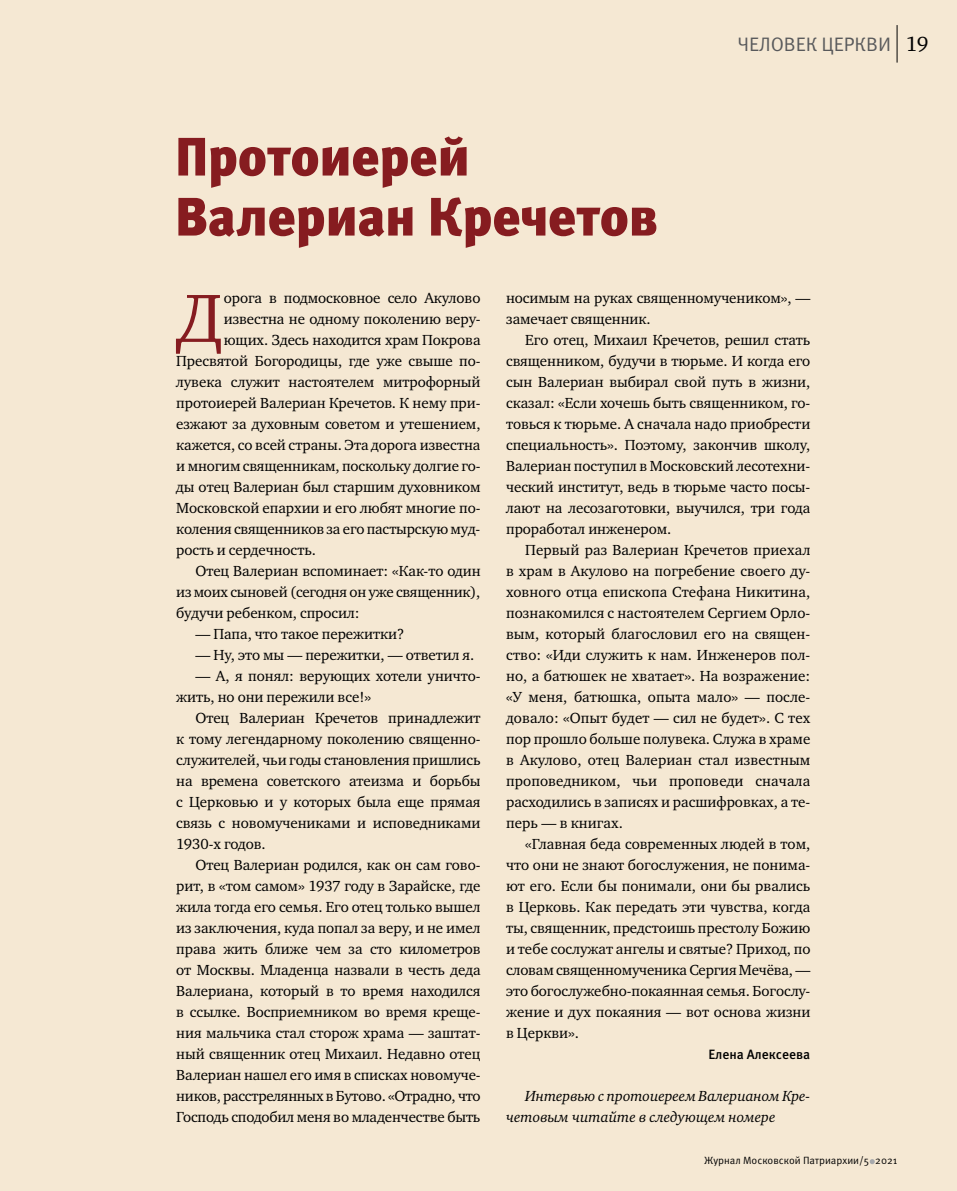
<style>
.page{position:relative;width:957px;height:1191px;background:#f5e8d3}
.page>*{position:absolute;margin:0;border:0;box-sizing:border-box;transform-origin:0 0}
.t1{font:69.9px "Charter ITC";color:#861c20}
.t2{font:900 54px/60px "Meta Pro";letter-spacing:-.01em;color:#861c20}
.t3{font:19.5px "Meta Pro";letter-spacing:-.005em;color:#58595b}
.t4{font:15px/21px "Charter ITC";letter-spacing:-.005em;color:#000;text-align:justify}
.t5{font:italic 15px/21px "Charter ITC";color:#000}
.t6{font:500 13.5px "Meta Pro";letter-spacing:-.005em;color:#000}
.t7{font:10.5px "Meta Pro";color:#000}
.s1{font-family:"Charter ITC";font-size:21px;color:#000}
</style>
<div class="page">
<hr style="left:896px;top:25px;width:1px;height:38px;background:#000">
<svg style="left:869px;top:1159px;width:6px;height:5px"></svg>
<h2 class="t2" style="left:175px;top:128px;width:485px">Протоиерей<br>Валериан Кречетов</h2>
<h3 class="t3" style="left:737px;top:32px;width:192px">ЧЕЛОВЕК ЦЕРКВИ <span class="s1">19</span></h3>
<h1 class="t1" style="left:176px;top:274px;width:48px">Д</h1>
<p class="t4" style="left:224px;top:287px;width:258px">орога в подмосковное село Акулово</p>
<p class="t4" style="left:224px;top:308px;width:258px">известна не одному поколению веру-</p>
<p class="t4" style="left:224px;top:329px;width:258px">ющих. Здесь находится храм Покрова</p>
<p class="t4" style="left:176px;top:350px;width:306px">Пресвятой Богородицы, где уже свыше по-</p>
<p class="t4" style="left:176px;top:371px;width:306px">лувека служит настоятелем митрофорный</p>
<p class="t4" style="left:176px;top:392px;width:306px">протоиерей Валериан Кречетов. К нему при-</p>
<p class="t4" style="left:176px;top:413px;width:306px">езжают за духовным советом и утешением,</p>
<p class="t4" style="left:176px;top:434px;width:306px">кажется, со всей страны. Эта дорога известна</p>
<p class="t4" style="left:176px;top:455px;width:306px">и многим священникам, поскольку долгие го-</p>
<p class="t4" style="left:176px;top:476px;width:306px">ды отец Валериан был старшим духовником</p>
<p class="t4" style="left:176px;top:497px;width:306px">Московской епархии и его любят многие по-</p>
<p class="t4" style="left:176px;top:518px;width:305px">коления священников за его пастырскую муд-</p>
<p class="t4" style="left:176px;top:539px;width:141px">рость и сердечность.</p>
<p class="t4" style="left:195px;top:560px;width:287px">Отец Валериан вспоминает: «Как-то один</p>
<p class="t4" style="left:176px;top:581px;width:306px">из моих сыновей (сегодня он уже священник),</p>
<p class="t4" style="left:176px;top:602px;width:185px">будучи ребенком, спросил:</p>
<p class="t4" style="left:195px;top:623px;width:210px">— Папа, что такое пережитки?</p>
<p class="t4" style="left:195px;top:644px;width:280px">— Ну, это мы — пережитки, — ответил я.</p>
<p class="t4" style="left:176px;top:665px;width:306px;text-indent:19px">— А, я понял: верующих хотели уничто&shy;жить, но они пережили все!»</p>
<p class="t4" style="left:176px;top:707px;width:306px;text-indent:19px">Отец Валериан Кречетов принадлежит к тому легендарному поколению священно&shy;служителей, чьи годы становления пришлись на времена советского атеизма и борьбы с Церковью и у которых была еще прямая связь с новомучениками и исповедниками 1930-х годов.</p>
<p class="t4" style="left:176px;top:854px;width:306px;text-indent:19px">Отец Валериан родился, как он сам гово&shy;рит, в «том самом» 1937 году в Зарайске, где жила тогда его семья. Его отец только вышел из заключения, куда попал за веру, и не имел права жить ближе чем за сто километров от Москвы. Младенца назвали в честь деда Валериана, который в то время находился в ссылке. Восприемником во время креще&shy;ния мальчика стал сторож храма — заштат&shy;ный священник отец Михаил. Недавно отец Валериан нашел его имя в списках новомуче&shy;ников, расстрелянных в Бутово. «Отрадно, что Господь сподобил меня во младенчестве быть</p>
<p class="t4" style="left:506px;top:287px;width:306px">носимым на руках священномучеником», — замечает священник.</p>
<p class="t4" style="left:506px;top:329px;width:306px;text-indent:19px">Его отец, Михаил Кречетов, решил стать священником, будучи в тюрьме. И когда его сын Валериан выбирал свой путь в жизни, сказал: «Если хочешь быть священником, го&shy;товься к тюрьме. А сначала надо приобрести специальность». Поэтому, закончив школу, Валериан поступил в Московский лесотехни&shy;ческий институт, ведь в тюрьме часто посы&shy;лают на лесозаготовки, выучился, три года проработал инженером.</p>
<p class="t4" style="left:506px;top:539px;width:306px;text-indent:19px">Первый раз Валериан Кречетов приехал в храм в Акулово на погребение своего ду&shy;ховного отца епископа Стефана Никитина, познакомился с настоятелем Сергием Орло&shy;вым, который благословил его на священ&shy;ство: «Иди служить к нам. Инженеров пол&shy;но, а батюшек не хватает». На возражение: «У меня, батюшка, опыта мало» — после&shy;довало: «Опыт будет — сил не будет». С тех пор прошло больше полувека. Служа в храме в Акулово, отец Валериан стал известным проповедником, чьи проповеди сначала расходились в записях и расшифровках, а те&shy;перь — в книгах.</p>
<p class="t4" style="left:506px;top:833px;width:306px;text-indent:19px">«Главная беда современных людей в том, что они не знают богослужения, не понима&shy;ют его. Если бы понимали, они бы рвались в Церковь. Как передать эти чувства, когда ты, священник, предстоишь престолу Божию и тебе сослужат ангелы и святые? Приход, по словам священномученика Сергия Мечёва, — это богослужебно-покаянная семья. Богослу&shy;жение и дух покаяния — вот основа жизни в Церкви».</p>
<p class="t6" style="left:708px;top:1046px;width:103px">Елена Алексеева</p>
<p class="t5" style="left:506px;top:1085px;width:306px;text-indent:19px">Интервью с протоиереем Валерианом Кре&shy;четовым читайте в следующем номере</p>
<p class="t7" style="left:704px;top:1153px;width:195px">Журнал Московской Патриархии/5 2021</p>
</div>
